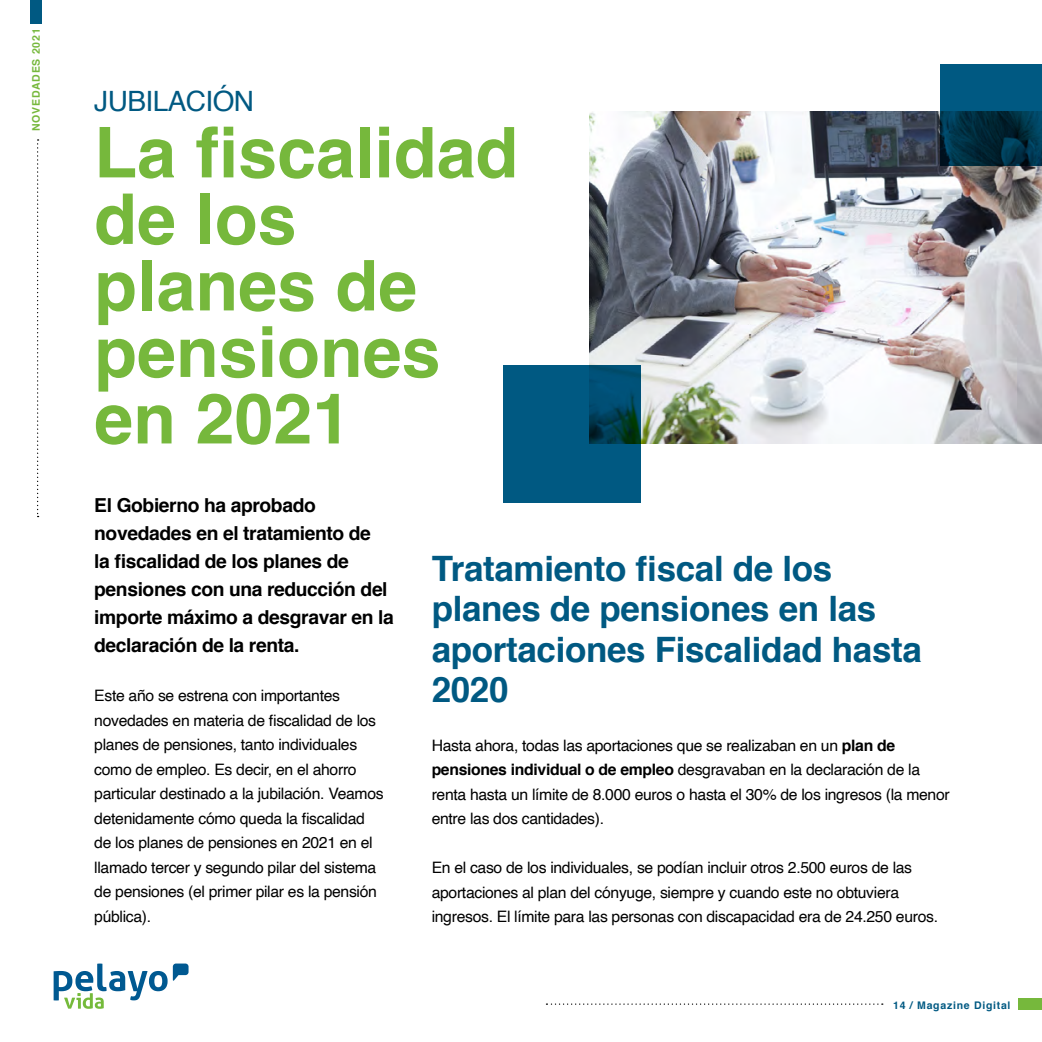
<style>
.page{position:relative;width:1042px;height:1042px;background:#fff}
.page>*{position:absolute;margin:0;border:0;box-sizing:border-box;transform-origin:0 0}
.t1{font:700 70px/66.5px "Helvetica";color:#76b83c}
.t2{font:700 35px/40.2px "Helvetica";letter-spacing:-.01em;color:#005982}
.t3{font:28px "Helvetica";letter-spacing:-.02em;color:#005982}
.t4{font:700 19.25px/28px "Helvetica";letter-spacing:-.02em;color:#000}
.t5{font:15.75px/24.5px "Helvetica";letter-spacing:-.02em;color:#000}
.t6{font:700 10.5px "Helvetica";letter-spacing:.07em;color:#005982}
.t7{font:700 10.5px "Helvetica";letter-spacing:.07em;color:#76b83c}
.s1{font-weight:700}
</style>
<div class="page">
<svg style="left:546px;top:1003px;width:337px;height:2px"></svg>
<div style="left:31px;top:0;width:11px;height:23px;background:#005982"></div>
<div style="left:1019px;top:998px;width:23px;height:11px;background:#76b83c"></div>
<svg style="left:37px;top:139px;width:2px;height:378px"></svg>
<svg style="left:54px;top:963px;width:135px;height:46px"></svg>
<img style="left:589px;top:112px;width:453px;height:331px">
<div style="left:504px;top:365px;width:137px;height:138px;background:#005982"></div>
<svg style="left:940px;top:65px;width:102px;height:101px;background:#00415e"></svg>
<p class="t7" style="left:28px;top:131px;width:104px;rotate:-90deg">NOVEDADES 2021</p>
<h3 class="t3" style="left:94px;top:79px;width:161px">JUBILACIÓN</h3>
<h1 class="t1" style="left:94px;top:120px;width:426px">La fiscalidad de los planes de pensiones en 2021</h1>
<p class="t4" style="left:94px;top:492px;width:301px">El Gobierno ha aprobado novedades en el tratamiento de<br>la fiscalidad de los planes de pensiones con una reducción del importe máximo a desgravar en la declaración de la renta.</p>
<p class="t5" style="left:94px;top:684px;width:291px">Este año se estrena con importantes novedades en materia de fiscalidad de los planes de pensiones, tanto individuales como de empleo. Es decir, en el ahorro particular destinado a la jubilación. Veamos detenidamente cómo queda la fiscalidad de los planes de pensiones en 2021 en el llamado tercer y segundo pilar del sistema de pensiones (el primer pilar es la pensión pública).</p>
<h2 class="t2" style="left:432px;top:549px;width:492px">Tratamiento fiscal de los planes de pensiones en las aportaciones Fiscalidad hasta<br>2020</h2>
<p class="t5" style="left:432px;top:733px;width:519px">Hasta ahora, todas las aportaciones que se realizaban en un <span class="s1">plan de pensiones individual o de empleo</span> desgravaban en la declaración de la renta hasta un límite de 8.000 euros o hasta el 30% de los ingresos (la menor entre las dos cantidades).</p>
<p class="t5" style="left:432px;top:856px;width:508px">En el caso de los individuales, se podían incluir otros 2.500 euros de las aportaciones al plan del cónyuge, siempre y cuando este no obtuviera ingresos. El límite para las personas con discapacidad era de 24.250 euros.</p>
<p class="t6" style="left:893px;top:996px;width:119px">14 / Magazine Digital</p>
</div>
